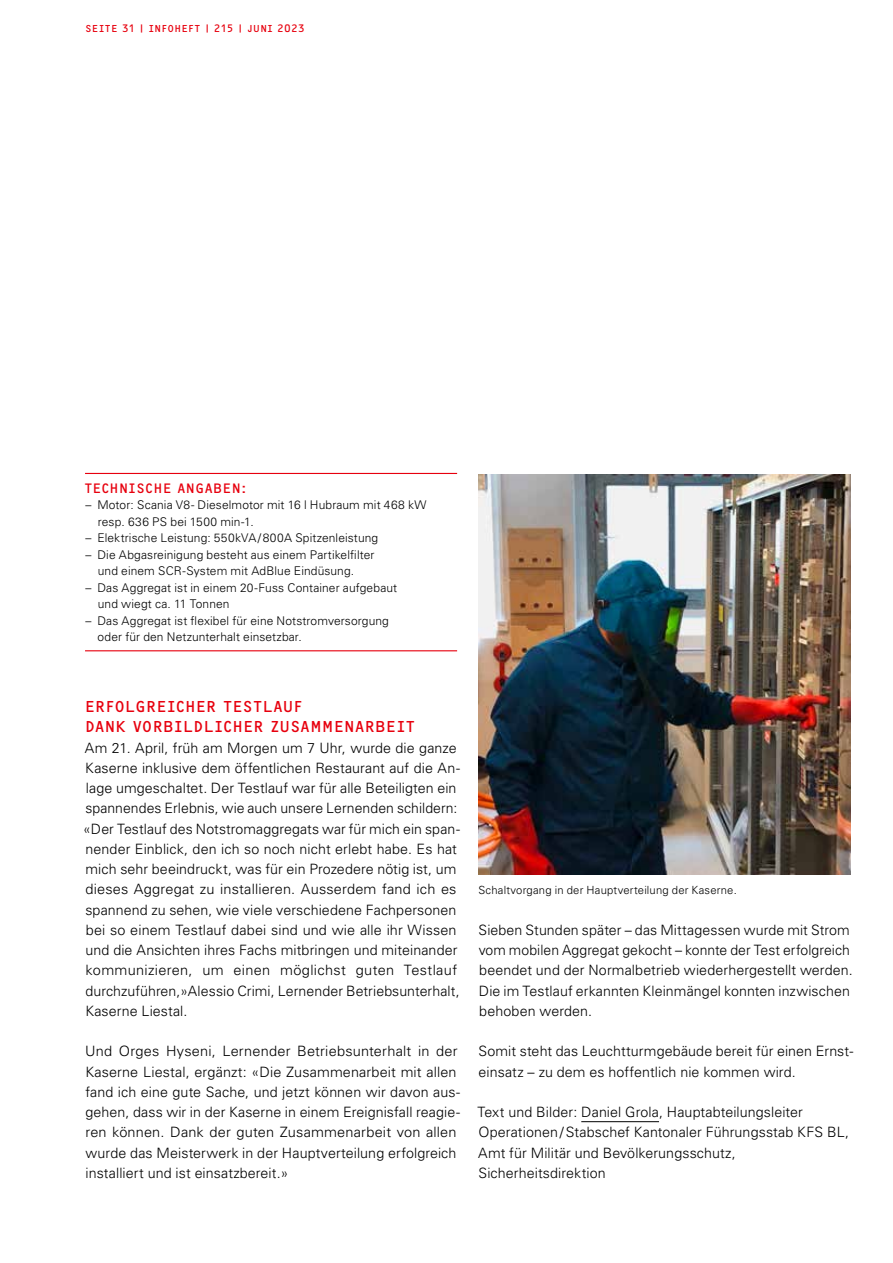
<style>
.page{position:relative;width:893px;height:1263px;background:#fff}
.page>*{position:absolute;margin:0;border:0;box-sizing:border-box;transform-origin:0 0}
.t1{font:16.5px/20.2px "OCRF";color:#e7000e}
.t2{font:300 14.25px/20.2px "Univers LT Std";letter-spacing:.005em;color:#000}
.t3{font:14.25px "OCRF";letter-spacing:.01em;color:#e7000e}
.t4{font:300 12px/16.5px "Univers LT Std";letter-spacing:.01em;color:#000}
.t5{font:300 11.25px "Univers LT Std";letter-spacing:.015em;color:#000}
.t6{font:10.5px "OCRF";letter-spacing:.02em;color:#e7000e}
</style>
<div class="page">
<hr style="left:581px;top:1121px;width:78px;height:1px;background:#000">
<hr style="left:85px;top:473px;width:372px;height:1px;background:#e7000e">
<hr style="left:85px;top:650px;width:372px;height:1px;background:#e7000e">
<img style="left:478px;top:475px;width:372px;height:399px">
<p class="t6" style="left:85px;top:22px;width:221px">SEITE 31 | INFOHEFT | 215 | JUNI 2023</p>
<p class="t3" style="left:84px;top:479px;width:165px">TECHNISCHE ANGABEN:</p>
<p class="t4" style="left:98px;top:497px;width:330px;text-indent:-13px">– Motor: Scania V8- Dieselmotor mit 16 l Hubraum mit 468 kW resp. 636 PS bei 1500 min-1.</p>
<p class="t4" style="left:85px;top:530px;width:294px">– Elektrische Leistung: 550kVA/800A Spitzenleistung</p>
<p class="t4" style="left:98px;top:546px;width:278px;text-indent:-12px">– Die Abgasreinigung besteht aus einem Partikelfilter und einem SCR-System mit AdBlue Eindüsung.</p>
<p class="t4" style="left:98px;top:579px;width:301px;text-indent:-12px">– Das Aggregat ist in einem 20-Fuss Container aufgebaut und wiegt ca. 11 Tonnen</p>
<p class="t4" style="left:98px;top:612px;width:293px;text-indent:-12px">– Das Aggregat ist flexibel für eine Notstromversorgung oder für den Netzunterhalt einsetzbar.</p>
<p class="t1" style="left:85px;top:696px;width:332px">ERFOLGREICHER TESTLAUF<br>DANK VORBILDLICHER ZUSAMMENARBEIT</p>
<p class="t2" style="left:83px;top:737px;width:378px">Am 21. April, früh am Morgen um 7 Uhr, wurde die ganze Kaserne inklusive dem öffentlichen Restaurant auf die An&shy;lage umgeschaltet. Der Testlauf war für alle Beteiligten ein spannendes Erlebnis, wie auch unsere Lernenden schildern: «Der Testlauf des Notstromaggregats war für mich ein span&shy;nender Einblick, den ich so noch nicht erlebt habe. Es hat mich sehr beeindruckt, was für ein Prozedere nötig ist, um dieses Aggregat zu installieren. Ausserdem fand ich es spannend zu sehen, wie viele verschiedene Fachpersonen bei so einem Testlauf dabei sind und wie alle ihr Wissen und die Ansichten ihres Fachs mitbringen und miteinander kommunizieren, um einen möglichst guten Testlauf durchzuführen,»Alessio Crimi, Lernender Betriebsunterhalt, Kaserne Liestal.</p>
<p class="t2" style="left:85px;top:1041px;width:376px">Und Orges Hyseni, Lernender Betriebsunterhalt in der Kaserne Liestal, ergänzt: «Die Zusammenarbeit mit allen fand ich eine gute Sache, und jetzt können wir davon aus&shy;gehen, dass wir in der Kaserne in einem Ereignisfall reagie&shy;ren können. Dank der guten Zusammenarbeit von allen wurde das Meisterwerk in der Hauptverteilung erfolgreich installiert und ist einsatzbereit.»</p>
<p class="t5" style="left:478px;top:884px;width:260px">Schaltvorgang in der Hauptverteilung der Kaserne.</p>
<p class="t2" style="left:478px;top:920px;width:376px">Sieben Stunden später – das Mittagessen wurde mit Strom vom mobilen Aggregat gekocht – konnte der Test erfolgreich beendet und der Normalbetrieb wiederhergestellt werden.<br>Die im Testlauf erkannten Kleinmängel konnten inzwischen behoben werden.</p>
<p class="t2" style="left:478px;top:1041px;width:376px">Somit steht das Leuchtturmgebäude bereit für einen Ernst&shy;einsatz – zu dem es hoffentlich nie kommen wird.</p>
<p class="t2" style="left:477px;top:1102px;width:373px">Text und Bilder: Daniel Grola, Hauptabteilungsleiter Operationen/Stabschef Kantonaler Führungsstab KFS BL, Amt für Militär und Bevölkerungsschutz, Sicherheitsdirektion</p>
</div>
